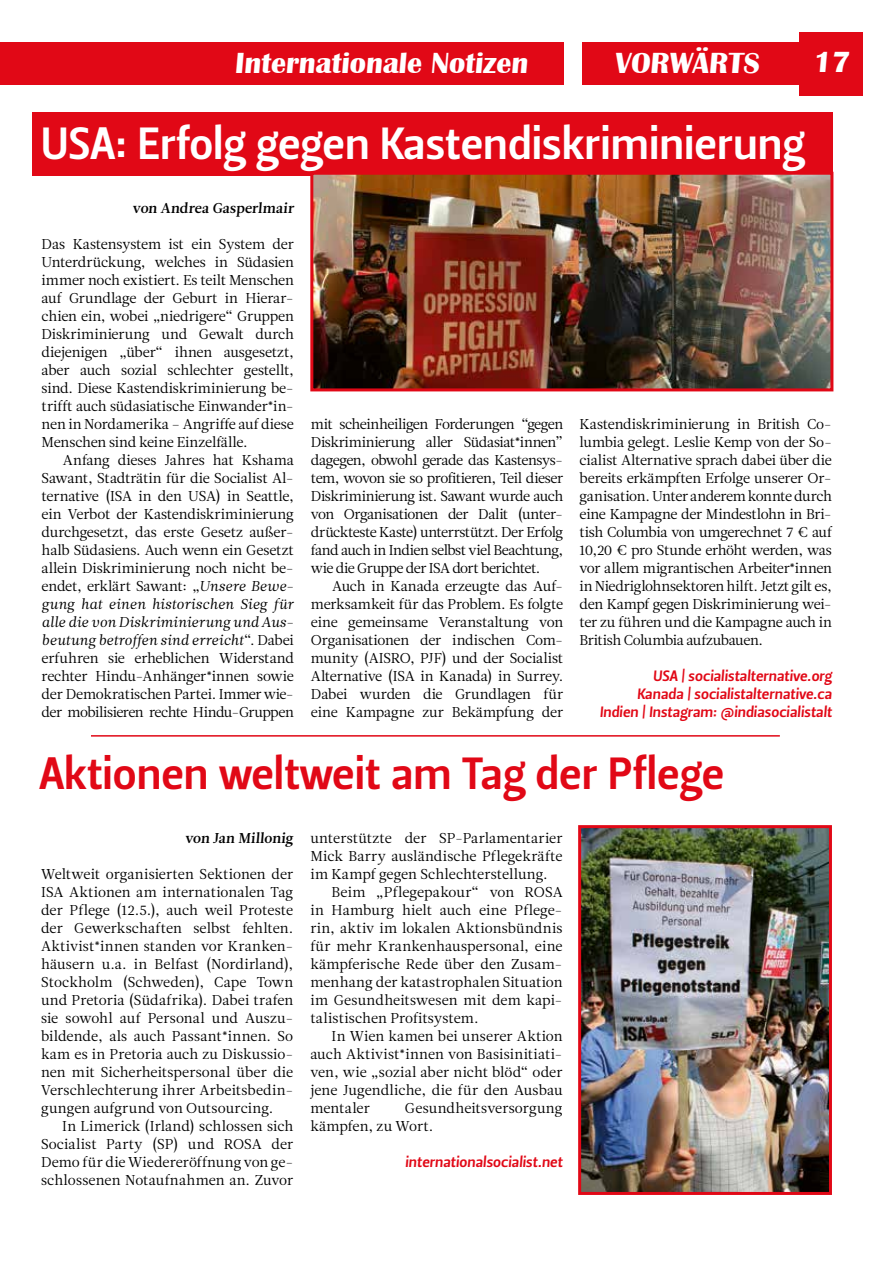
<style>
.page{position:relative;width:893px;height:1263px;background:#fff}
.page>*{position:absolute;margin:0;border:0;box-sizing:border-box;transform-origin:0 0}
.t1{font:45px "Leitura Sans Grot 3";color:#fff}
.t2{font:45px "Leitura Sans Grot 3";color:#e10816}
.t3{font:700 30px "Britannic";color:#fff}
.t4{font:15px/18px "Leitura Sans Grot 3";color:#e10816;text-align:right}
.t5{font:14.25px/18px "Leitura News Roman 1";letter-spacing:-.005em;color:#000;text-align:justify}
.t6{font:14.25px/18px "Leitura News Italic 1";letter-spacing:-.005em;color:#000;text-align:justify}
.t7{font:14.25px "Leitura News Roman 3";color:#000}
.s1{font-family:"Leitura News Italic 1"}
.s2{font-family:"Leitura News Roman 1"}
</style>
<div class="page">
<div style="left:0;top:42px;width:799px;height:43px;background:#e10816"></div>
<div style="left:799px;top:32px;width:64px;height:64px;background:#e10816"></div>
<div style="left:564px;top:42px;width:17px;height:43px;background:#fff"></div>
<img style="left:582px;top:829px;width:246px;height:362px">
<div style="left:578px;top:825px;width:254px;height:370px;border:3px solid #e10816"></div>
<div style="left:33px;top:112px;width:800px;height:63px;background:#e10816"></div>
<img style="left:314px;top:176px;width:515px;height:211px">
<div style="left:310px;top:172px;width:523px;height:219px;border:3px solid #e10816"></div>
<hr style="left:91px;top:735px;width:689px;height:2px;background:#e10816">
<h2 class="t3" style="left:234px;top:46px;width:298px">Internationale Notizen</h2>
<h2 class="t3" style="left:614px;top:46px;width:149px">VORWÄRTS</h2>
<h2 class="t3" style="left:813px;top:45px;width:41px">17</h2>
<h1 class="t1" style="left:42px;top:117px;width:764px">USA: Erfolg gegen Kastendiskriminierung</h1>
<p class="t7" style="left:133px;top:200px;width:164px">von Andrea Gasperlmair</p>
<p class="t5" style="left:42px;top:235px;width:254px">Das Kastensystem ist ein System der Unterdrückung, welches in Südasien immer noch existiert. Es teilt Menschen auf Grundlage der Geburt in Hierar&shy;chien ein, wobei „niedrigere“ Gruppen Diskriminierung und Gewalt durch diejenigen „über“ ihnen ausgesetzt, aber auch sozial schlechter gestellt, sind. Diese Kastendiskriminierung be&shy;trifft auch südasiatische Einwander*in&shy;nen in Nordamerika – Angriffe auf diese Menschen sind keine Einzelfälle.</p>
<p class="t5" style="left:42px;top:451px;width:254px;text-indent:21px">Anfang dieses Jahres hat Kshama Sawant, Stadträtin für die Socialist Al&shy;ternative (ISA in den USA) in Seattle, ein Verbot der Kastendiskriminierung durchgesetzt, das erste Gesetz außer&shy;halb Südasiens. Auch wenn ein Gesetzt allein Diskriminierung noch nicht be&shy;endet, erklärt Sawant: „<span class="s1">Unsere Bewe-</span></p>
<p class="t6" style="left:42px;top:595px;width:254px">gung hat einen historischen Sieg für alle die von Diskriminierung und Aus&shy;beutung betroffen sind erreicht<span class="s2">“. Dabei</span></p>
<p class="t5" style="left:42px;top:649px;width:254px">erfuhren sie erheblichen Widerstand rechter Hindu-Anhänger*innen sowie der Demokratischen Partei. Immer wie&shy;der mobilisieren rechte Hindu-Gruppen</p>
<p class="t5" style="left:311px;top:415px;width:254px">mit scheinheiligen Forderungen “gegen Diskriminierung aller Südasiat*innen” dagegen, obwohl gerade das Kastensys&shy;tem, wovon sie so profitieren, Teil dieser Diskriminierung ist. Sawant wurde auch von Organisationen der Dalit (unter&shy;drückteste Kaste) unterrstützt. Der Erfolg fand auch in Indien selbst viel Beachtung, wie die Gruppe der ISA dort berichtet.</p>
<p class="t5" style="left:311px;top:577px;width:254px;text-indent:21px">Auch in Kanada erzeugte das Auf&shy;merksamkeit für das Problem. Es folgte eine gemeinsame Veranstaltung von Organisationen der indischen Com&shy;munity (AISRO, PJF) und der Socialist Alternative (ISA in Kanada) in Surrey.<br>Dabei wurden die Grundlagen für eine Kampagne zur Bekämpfung der</p>
<p class="t5" style="left:580px;top:415px;width:254px">Kastendiskriminierung in British Co&shy;lumbia gelegt. Leslie Kemp von der So&shy;cialist Alternative sprach dabei über die bereits erkämpften Erfolge unserer Or&shy;ganisation. Unter anderem konnte durch eine Kampagne der Mindestlohn in Bri&shy;tish Columbia von umgerechnet 7 € auf 10,20 € pro Stunde erhöht werden, was vor allem migrantischen Arbeiter*innen in Niedriglohnsektoren hilft. Jetzt gilt es, den Kampf gegen Diskriminierung wei&shy;ter zu führen und die Kampagne auch in British Columbia aufzubauen.</p>
<p class="t4" style="left:600px;top:667px;width:235px">USA | socialistalternative.org<br>Kanada | socialistalternative.ca<br>Indien | Instagram: @indiasocialistalt</p>
<h1 class="t2" style="left:40px;top:747px;width:686px">Aktionen weltweit am Tag der Pflege</h1>
<p class="t7" style="left:185px;top:830px;width:111px">von Jan Millonig</p>
<p class="t5" style="left:41px;top:865px;width:254px">Weltweit organisierten Sektionen der ISA Aktionen am internationalen Tag der Pflege (12.5.), auch weil Proteste der Gewerkschaften selbst fehlten.<br>Aktivist*innen standen vor Kranken&shy;häusern u.a. in Belfast (Nordirland), Stockholm (Schweden), Cape Town und Pretoria (Südafrika). Dabei trafen sie sowohl auf Personal und Auszu&shy;bildende, als auch Passant*innen. So kam es in Pretoria auch zu Diskussio&shy;nen mit Sicherheitspersonal über die Verschlechterung ihrer Arbeitsbedin&shy;gungen aufgrund von Outsourcing.</p>
<p class="t5" style="left:41px;top:1117px;width:254px;text-indent:21px">In Limerick (Irland) schlossen sich Socialist Party (SP) und ROSA der Demo für die Wiedereröffnung von ge&shy;schlossenen Notaufnahmen an. Zuvor</p>
<p class="t5" style="left:310px;top:829px;width:254px">unterstützte der SP-Parlamentarier Mick Barry ausländische Pflegekräfte im Kampf gegen Schlechterstellung.</p>
<p class="t5" style="left:310px;top:883px;width:254px;text-indent:21px">Beim „Pflegepakour“ von ROSA in Hamburg hielt auch eine Pflege&shy;rin, aktiv im lokalen Aktionsbündnis für mehr Krankenhauspersonal, eine kämpferische Rede über den Zusam&shy;menhang der katastrophalen Situation im Gesundheitswesen mit dem kapi&shy;talistischen Profitsystem.</p>
<p class="t5" style="left:310px;top:1027px;width:254px;text-indent:21px">In Wien kamen bei unserer Aktion auch Aktivist*innen von Basisinitiati&shy;ven, wie „sozial aber nicht blöd“ oder jene Jugendliche, die für den Ausbau mentaler</p>
<p class="t5" style="left:310px;top:1099px;width:254px;text-indent:95px">Gesundheitsversorgung kämpfen, zu Wort.</p>
<p class="t4" style="left:405px;top:1153px;width:161px">internationalsocialist.net</p>
</div>
